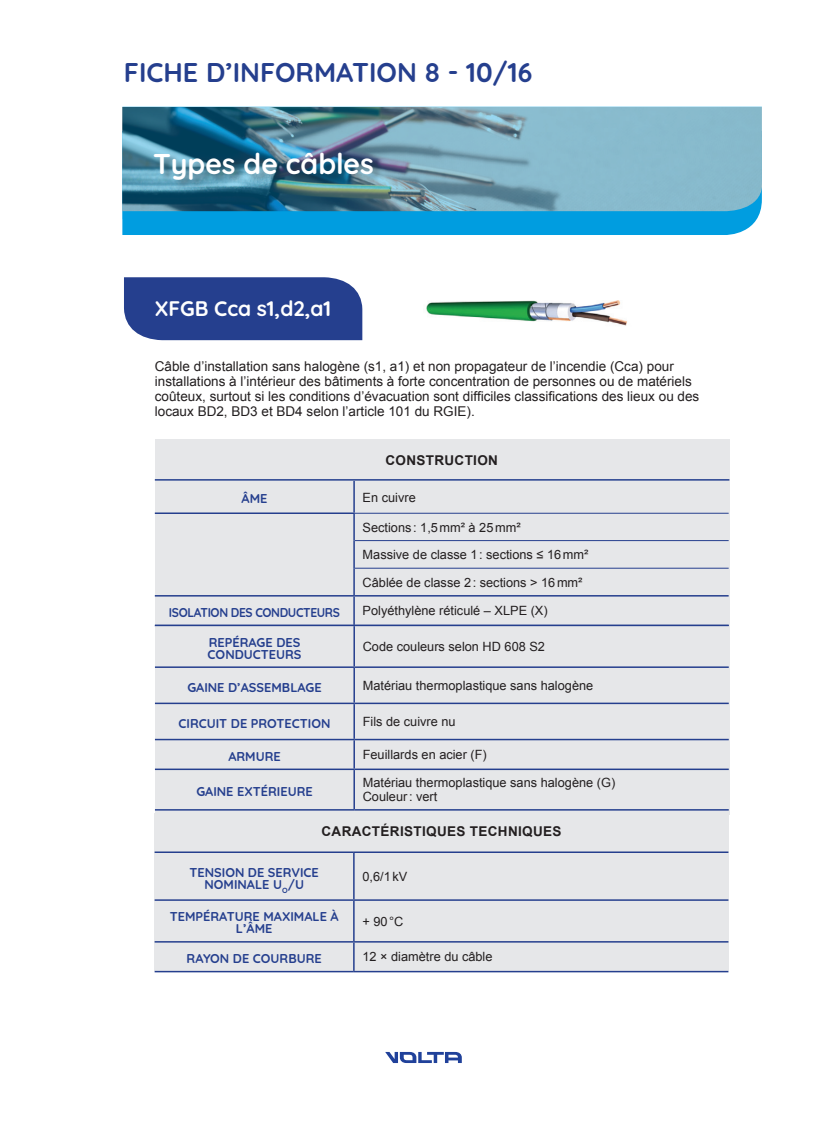
<style>
.page{position:relative;width:830px;height:1127px;background:#fff}
.page>*{position:absolute;margin:0;border:0;box-sizing:border-box;transform-origin:0 0}
.t1{font:700 28.5px "Quicksand";color:#fff}
.t2{font:700 27px "Quicksand";color:#253f8e}
.t3{font:700 21px "Quicksand";color:#fff}
.t4{font:13.5px/15px "Arial";color:#231f20}
.t5{font:700 13.5px "Arial";letter-spacing:.025em;color:#231f20}
.t6{font:12.75px/27.6px "Arial";color:#231f20}
.t7{font:700 12.75px/12px "Quicksand";color:#253f8e;text-align:center}
.t8{font:700 12.75px "Quicksand";letter-spacing:-.03em;color:#253f8e;scale:.94 1}
</style>
<div class="page">
<svg style="left:385px;top:1052px;width:76px;height:11px"></svg>
<div style="left:122px;top:219px;width:635px;height:16px;background:#009de0"></div>
<svg style="left:122px;top:106px;width:639px;height:113px;fill:#86b6cc"></svg>
<div style="left:154px;top:151px;width:229px;height:38px;background:#231f20;opacity:.3"></div>
<div style="left:124px;top:277px;width:238px;height:63px;background:#253f8e"></div>
<div style="left:155px;top:439px;width:574px;height:186px;background:#e6e7e9"></div>
<hr style="left:155px;top:595px;width:199px;height:1px;background:#253f8e">
<hr style="left:354px;top:595px;width:374px;height:1px;background:#253f8e">
<svg style="left:353px;top:514px;width:1px;height:111px"></svg>
<hr style="left:353px;top:481px;width:1px;height:31px;background:#253f8e">
<hr style="left:155px;top:512px;width:199px;height:2px;background:#253f8e">
<hr style="left:354px;top:540px;width:374px;height:1px;background:#253f8e">
<hr style="left:354px;top:513px;width:374px;height:1px;background:#253f8e">
<hr style="left:354px;top:568px;width:374px;height:1px;background:#253f8e">
<hr style="left:155px;top:479px;width:574px;height:2px;background:#253f8e">
<div style="left:155px;top:626px;width:574px;height:189px;background:#e6e7e9"></div>
<hr style="left:354px;top:625px;width:374px;height:1px;background:#253f8e">
<hr style="left:353px;top:626px;width:2px;height:40px;background:#253f8e">
<hr style="left:155px;top:666px;width:199px;height:2px;background:#253f8e">
<hr style="left:354px;top:666px;width:374px;height:2px;background:#253f8e">
<hr style="left:353px;top:668px;width:2px;height:34px;background:#253f8e">
<hr style="left:155px;top:702px;width:199px;height:2px;background:#253f8e">
<hr style="left:354px;top:702px;width:374px;height:2px;background:#253f8e">
<hr style="left:353px;top:704px;width:2px;height:35px;background:#253f8e">
<hr style="left:155px;top:739px;width:199px;height:1px;background:#253f8e">
<hr style="left:354px;top:739px;width:374px;height:1px;background:#253f8e">
<hr style="left:353px;top:740px;width:2px;height:28px;background:#253f8e">
<hr style="left:155px;top:768px;width:199px;height:2px;background:#253f8e">
<hr style="left:354px;top:768px;width:374px;height:2px;background:#253f8e">
<hr style="left:353px;top:770px;width:2px;height:39px;background:#253f8e">
<hr style="left:155px;top:809px;width:199px;height:1px;background:#253f8e">
<hr style="left:354px;top:809px;width:374px;height:1px;background:#253f8e">
<hr style="left:155px;top:625px;width:199px;height:1px;background:#253f8e">
<div style="left:154px;top:813px;width:574px;height:158px;background:#e6e7e9"></div>
<hr style="left:154px;top:851px;width:200px;height:2px;background:#253f8e">
<hr style="left:354px;top:851px;width:374px;height:2px;background:#253f8e">
<hr style="left:353px;top:853px;width:1px;height:46px;background:#253f8e">
<hr style="left:154px;top:899px;width:200px;height:2px;background:#253f8e">
<hr style="left:354px;top:899px;width:374px;height:2px;background:#253f8e">
<hr style="left:353px;top:901px;width:1px;height:40px;background:#253f8e">
<hr style="left:154px;top:941px;width:200px;height:1px;background:#253f8e">
<hr style="left:354px;top:941px;width:374px;height:1px;background:#253f8e">
<svg style="left:353px;top:942px;width:1px;height:29px"></svg>
<hr style="left:154px;top:971px;width:200px;height:1px;background:#253f8e">
<hr style="left:354px;top:971px;width:374px;height:1px;background:#253f8e">
<img style="left:426px;top:300px;width:201px;height:26px">
<h2 class="t2" style="left:124px;top:50px;width:410px">FICHE D’INFORMATION 8 - 10/16</h2>
<h1 class="t1" style="left:153px;top:140px;width:222px">Types de câbles</h1>
<h3 class="t3" style="left:155px;top:291px;width:178px">XFGB Cca s1,d2,a1</h3>
<p class="t4" style="left:155px;top:359px;width:545px">Câble d’installation sans halogène (s1, a1) et non propagateur de l’incendie (Cca) pour installations à l’intérieur des bâtiments à forte concentration de personnes ou de matériels coûteux, surtout si les conditions d’évacuation sont difficiles classifications des lieux ou des locaux BD2, BD3 et BD4 selon l’article 101 du RGIE).</p>
<p class="t5" style="left:385px;top:451px;width:114px">CONSTRUCTION</p>
<p class="t7" style="left:241px;top:492px;width:27px">ÂME</p>
<p class="t6" style="left:362px;top:483px;width:55px">En cuivre</p>
<p class="t6" style="left:362px;top:513px;width:227px">Sections : 1,5mm² à 25mm²<br>Massive de classe 1: sections ≤ 16mm²<br>Câblée de classe 2: sections &gt; 16mm²</p>
<p class="t8" style="left:169px;top:602px;width:183px">ISOLATION DES CONDUCTEURS</p>
<p class="t6" style="left:362px;top:597px;width:186px">Polyéthylène réticulé – XLPE (X)</p>
<p class="t7" style="left:207px;top:635px;width:95px;text-align:left">REPÉRAGE DES<br>CONDUCTEURS</p>
<p class="t6" style="left:362px;top:633px;width:184px">Code couleurs selon HD 608 S2</p>
<p class="t7" style="left:187px;top:680px;width:136px">GAINE D’ASSEMBLAGE</p>
<p class="t6" style="left:362px;top:672px;width:232px">Matériau thermoplastique sans halogène</p>
<p class="t7" style="left:178px;top:716px;width:153px">CIRCUIT DE PROTECTION</p>
<p class="t6" style="left:362px;top:708px;width:94px">Fils de cuivre nu</p>
<p class="t7" style="left:228px;top:749px;width:54px">ARMURE</p>
<p class="t6" style="left:362px;top:741px;width:125px">Feuillards en acier (F)</p>
<p class="t7" style="left:196px;top:784px;width:118px">GAINE EXTÉRIEURE</p>
<p class="t6" style="left:362px;top:775px;width:254px;line-height:14.2px">Matériau thermoplastique sans halogène (G)<br>Couleur: vert</p>
<p class="t5" style="left:321px;top:822px;width:241px">CARACTÉRISTIQUES TECHNIQUES</p>
<p class="t7" style="left:189px;top:865px;width:131px">TENSION DE SERVICE<br>NOMINALE U<sub>O</sub>/U</p>
<p class="t6" style="left:362px;top:862px;width:46px">0,6/1kV</p>
<p class="t7" style="left:170px;top:910px;width:170px">TEMPÉRATURE MAXIMALE À<br>L’ÂME</p>
<p class="t6" style="left:362px;top:907px;width:43px">+ 90°C</p>
<p class="t7" style="left:186px;top:951px;width:137px">RAYON DE COURBURE</p>
<p class="t6" style="left:362px;top:943px;width:132px">12 × diamètre du câble</p>
</div>
